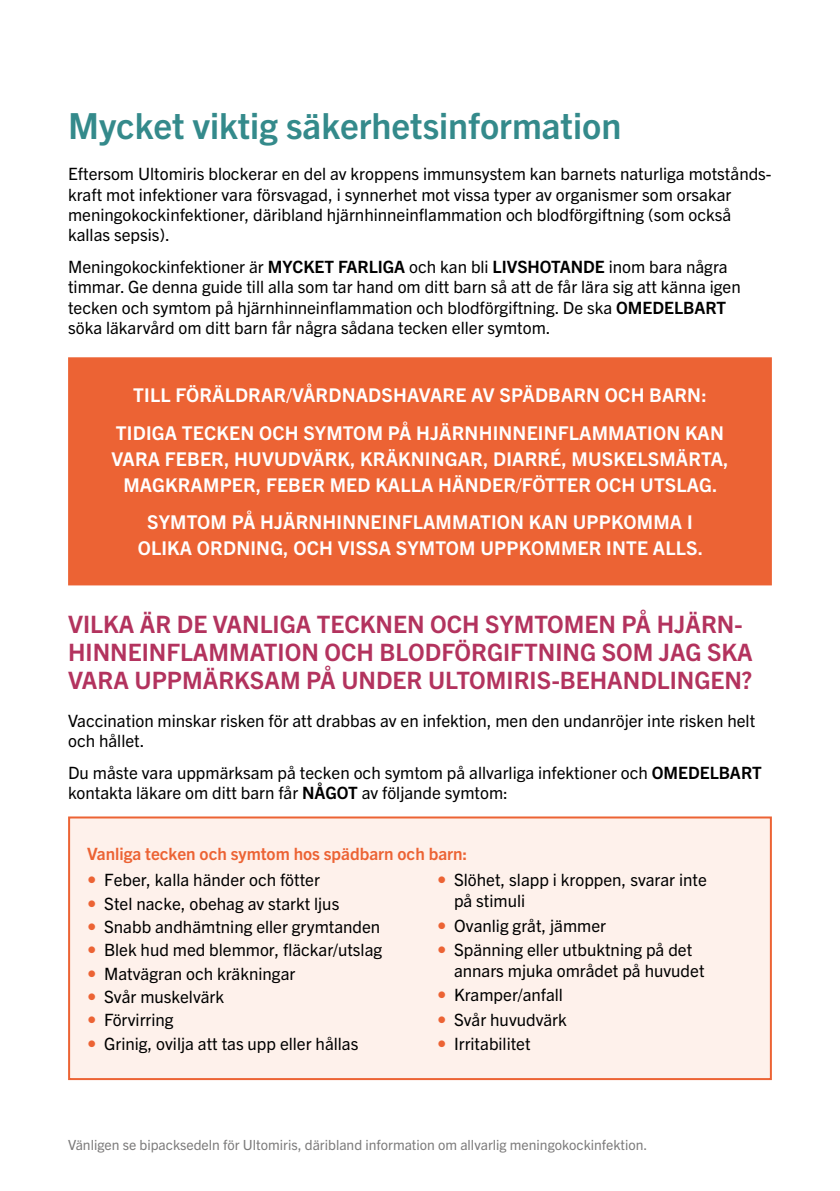
<style>
.page{position:relative;width:840px;height:1191px;background:#fff}
.page>*{position:absolute;margin:0;border:0;box-sizing:border-box;transform-origin:0 0}
.t1{font:700 36px "Trade Gothic Next LT Pro";color:#348a8b}
.t2{font:700 24px/28px "Trade Gothic Next LT Pro";color:#b3335e}
.t3{font:700 19px/26px "Trade Gothic Next LT Pro";letter-spacing:.01em;color:#fff;text-align:center}
.t4{font:17px/20.4px "Trade Gothic Next LT Pro";color:#000}
.t5{font:700 17px "Trade Gothic Next LT Pro";color:#ec6334}
.t6{font:14px "Trade Gothic Next LT Pro";color:#7c7b7b}
.s1{font-weight:700}
</style>
<div class="page">
<div style="left:69px;top:817px;width:701px;height:262px;background:#fef1eb"></div>
<div style="left:68px;top:816px;width:703px;height:264px;border:2px solid #ec6334"></div>
<div style="left:69px;top:358px;width:701px;height:226px;background:#ec6334"></div>
<div style="left:68px;top:357px;width:703px;height:228px;border:2px solid #ec6334"></div>
<h1 class="t1" style="left:68px;top:101px;width:554px">Mycket viktig säkerhetsinformation</h1>
<p class="t4" style="left:68px;top:163px;width:704px">Eftersom Ultomiris blockerar en del av kroppens immunsystem kan barnets naturliga motstånds&shy;kraft mot infektioner vara försvagad, i synnerhet mot vissa typer av organismer som orsakar meningokockinfektioner, däribland hjärnhinneinflammation och blodförgiftning (som också kallas sepsis).</p>
<p class="t4" style="left:68px;top:255px;width:673px">Meningokockinfektioner är <span class="s1">MYCKET FARLIGA</span> och kan bli <span class="s1">LIVSHOTANDE</span> inom bara några timmar. Ge denna guide till alla som tar hand om ditt barn så att de får lära sig att känna igen tecken och symtom på hjärnhinneinflammation och blodförgiftning. De ska <span class="s1">OMEDELBART </span>söka läkarvård om ditt barn får några sådana tecken eller symtom.</p>
<p class="t3" style="left:116px;top:375px;width:609px;line-height:37.4px">TILL FÖRÄLDRAR/VÅRDNADSHAVARE AV SPÄDBARN OCH BARN:<br>TIDIGA TECKEN OCH SYMTOM PÅ HJÄRNHINNEINFLAMMATION KAN</p>
<p class="t3" style="left:111px;top:444px;width:618px">VARA FEBER, HUVUDVÄRK, KRÄKNINGAR, DIARRÉ, MUSKELSMÄRTA,<br>MAGKRAMPER, FEBER MED KALLA HÄNDER/FÖTTER OCH UTSLAG.</p>
<p class="t3" style="left:138px;top:508px;width:566px">SYMTOM PÅ HJÄRNHINNEINFLAMMATION KAN UPPKOMMA I<br>OLIKA ORDNING, OCH VISSA SYMTOM UPPKOMMER INTE ALLS.</p>
<h2 class="t2" style="left:68px;top:609px;width:685px">VILKA ÄR DE VANLIGA TECKNEN OCH SYMTOMEN PÅ HJÄRN-<br>HINNEINFLAMMATION OCH BLODFÖRGIFTNING SOM JAG SKA<br>VARA UPPMÄRKSAM PÅ UNDER ULTOMIRIS-BEHANDLINGEN?</h2>
<p class="t4" style="left:68px;top:709px;width:688px">Vaccination minskar risken för att drabbas av en infektion, men den undanröjer inte risken helt och hållet.</p>
<p class="t4" style="left:68px;top:761px;width:694px">Du måste vara uppmärksam på tecken och symtom på allvarliga infektioner och <span class="s1">OMEDELBART </span>kontakta läkare om ditt barn får <span class="s1">NÅGOT</span> av följande symtom:</p>
<p class="t5" style="left:87px;top:842px;width:381px">Vanliga tecken och symtom hos spädbarn och barn:</p>
<p class="t4" style="left:104px;top:867px;width:279px;line-height:23.4px">Feber, kalla händer och fötter<br>Stel nacke, obehag av starkt ljus<br>Snabb andhämtning eller grymtanden<br>Blek hud med blemmor, fläckar/utslag<br>Matvägran och kräkningar<br>Svår muskelvärk<br>Förvirring<br>Grinig, ovilja att tas upp eller hållas</p>
<p class="t4" style="left:454px;top:868px;width:254px;line-height:21.4px">Slöhet, slapp i kroppen, svarar inte på stimuli</p>
<p class="t4" style="left:454px;top:912px;width:240px;line-height:24.2px">Ovanlig gråt, jämmer<br>Spänning eller utbuktning på det</p>
<p class="t4" style="left:454px;top:957px;width:252px;line-height:24.2px">annars mjuka området på huvudet<br>Kramper/anfall<br>Svår huvudvärk<br>Irritabilitet</p>
<p class="t6" style="left:68px;top:1135px;width:580px">Vänligen se bipacksedeln för Ultomiris, däribland information om allvarlig meningokockinfektion.</p>
</div>
